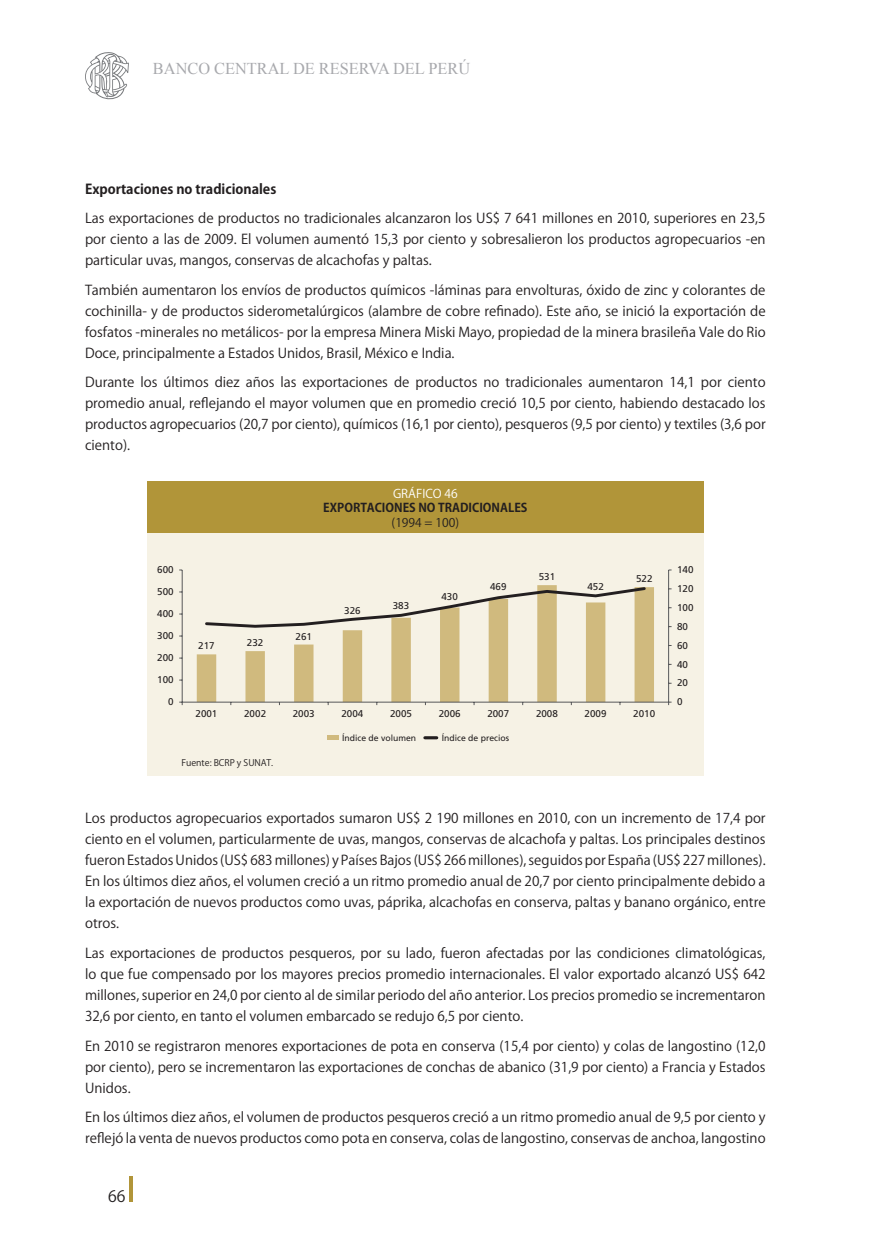
<style>
.page{position:relative;width:872px;height:1255px;background:#fff}
.page>*{position:absolute;margin:0;border:0;box-sizing:border-box;transform-origin:0 0}
.t1{font:16.5px "Times New Roman";color:#a8a9ad}
.t2{font:15.75px "Koz Go Pro";color:#231f20}
.t3{font:13.5px/21px "Koz Go Pro";color:#231f20;text-align:justify}
.t4{font:700 13.5px "Koz Go Pro";color:#231f20}
.t5{font:700 12px "Koz Go Pro";color:#231f20}
.t6{font:12px "Koz Go Pro";color:#231f20}
.t7{font:12px "Koz Go Pro";color:#fff}
.t8{font:9.9px "Frutiger LT Std";color:#231f20}
.t9{font:9px "Koz Go Pro";color:#231f20}
.t10{font:8.7px "Frutiger LT Std";color:#231f20}
</style>
<div class="page">
<hr style="left:130px;top:1175px;width:3px;height:26px;background:#b19539">
<svg style="left:85px;top:52px;width:44px;height:48px"></svg>
<div style="left:147px;top:526px;width:556px;height:249px;background:#f6f2e5"></div>
<div style="left:147px;top:482px;width:556px;height:51px;background:#b19539"></div>
<svg style="left:197px;top:587px;width:457px;height:114px"></svg>
<hr style="left:668px;top:570px;width:1px;height:132px;background:#57585a">
<hr style="left:182px;top:570px;width:1px;height:132px;background:#57585a">
<hr style="left:182px;top:701px;width:486px;height:1px;background:#57585a">
<svg style="left:203px;top:585px;width:444px;height:44px"></svg>
<div style="left:327px;top:735px;width:12px;height:5px;background:#d0ba7e"></div>
<svg style="left:425px;top:736px;width:12px;height:3px"></svg>
<p class="t1" style="left:153px;top:57px;width:319px">BANCO CENTRAL DE RESERVA DEL PERÚ</p>
<p class="t4" style="left:85px;top:180px;width:193px">Exportaciones no tradicionales</p>
<p class="t3" style="left:85px;top:208px;width:682px">Las exportaciones de productos no tradicionales alcanzaron los US$ 7 641 millones en 2010, superiores en 23,5 por ciento a las de 2009. El volumen aumentó 15,3 por ciento y sobresalieron los productos agropecuarios -en particular uvas, mangos, conservas de alcachofas y paltas.</p>
<p class="t3" style="left:85px;top:280px;width:682px">También aumentaron los envíos de productos químicos -láminas para envolturas, óxido de zinc y colorantes de cochinilla- y de productos siderometalúrgicos (alambre de cobre refinado). Este año, se inició la exportación de fosfatos -minerales no metálicos- por la empresa Minera Miski Mayo, propiedad de la minera brasileña Vale do Rio Doce, principalmente a Estados Unidos, Brasil, México e India.</p>
<p class="t3" style="left:85px;top:372px;width:682px">Durante los últimos diez años las exportaciones de productos no tradicionales aumentaron 14,1 por ciento promedio anual, reflejando el mayor volumen que en promedio creció 10,5 por ciento, habiendo destacado los productos agropecuarios (20,7 por ciento), químicos (16,1 por ciento), pesqueros (9,5 por ciento) y textiles (3,6 por ciento).</p>
<p class="t7" style="left:393px;top:485px;width:66px">GRÁFICO 46</p>
<p class="t5" style="left:323px;top:500px;width:206px">EXPORTACIONES NO TRADICIONALES</p>
<p class="t6" style="left:391px;top:514px;width:69px">(1994 = 100)</p>
<p class="t8" style="left:157px;top:564px;width:18px">600</p>
<p class="t8" style="left:157px;top:586px;width:18px">500</p>
<p class="t8" style="left:441px;top:590px;width:18px">430</p>
<p class="t8" style="left:490px;top:581px;width:18px">469</p>
<p class="t8" style="left:539px;top:571px;width:18px">531</p>
<p class="t8" style="left:587px;top:580px;width:18px">452</p>
<p class="t8" style="left:636px;top:573px;width:18px">522</p>
<p class="t8" style="left:677px;top:564px;width:18px">140</p>
<p class="t8" style="left:677px;top:582px;width:18px">120</p>
<p class="t8" style="left:157px;top:608px;width:18px">400</p>
<p class="t8" style="left:344px;top:604px;width:18px">326</p>
<p class="t8" style="left:393px;top:599px;width:18px">383</p>
<p class="t8" style="left:677px;top:601px;width:18px">100</p>
<p class="t8" style="left:677px;top:620px;width:12px">80</p>
<p class="t8" style="left:157px;top:630px;width:18px">300</p>
<p class="t8" style="left:198px;top:640px;width:18px">217</p>
<p class="t8" style="left:247px;top:637px;width:18px">232</p>
<p class="t8" style="left:295px;top:630px;width:18px">261</p>
<p class="t8" style="left:677px;top:639px;width:12px">60</p>
<p class="t8" style="left:157px;top:652px;width:18px">200</p>
<p class="t8" style="left:677px;top:658px;width:12px">40</p>
<p class="t8" style="left:157px;top:674px;width:18px">100</p>
<p class="t8" style="left:677px;top:677px;width:12px">20</p>
<p class="t8" style="left:168px;top:696px;width:7px">0</p>
<p class="t8" style="left:677px;top:696px;width:7px">0</p>
<p class="t8" style="left:195px;top:707px;width:23px">2001</p>
<p class="t8" style="left:244px;top:707px;width:23px">2002</p>
<p class="t8" style="left:293px;top:707px;width:23px">2003</p>
<p class="t8" style="left:341px;top:707px;width:23px">2004</p>
<p class="t8" style="left:390px;top:707px;width:23px">2005</p>
<p class="t8" style="left:439px;top:707px;width:23px">2006</p>
<p class="t8" style="left:487px;top:707px;width:23px">2007</p>
<p class="t8" style="left:536px;top:707px;width:23px">2008</p>
<p class="t8" style="left:584px;top:707px;width:23px">2009</p>
<p class="t8" style="left:633px;top:707px;width:23px">2010</p>
<p class="t10" style="left:342px;top:732px;width:75px">Índice de volumen</p>
<p class="t10" style="left:442px;top:732px;width:69px">Índice de precios</p>
<p class="t9" style="left:181px;top:756px;width:93px">Fuente: BCRP y SUNAT.</p>
<p class="t3" style="left:85px;top:808px;width:682px">Los productos agropecuarios exportados sumaron US$ 2 190 millones en 2010, con un incremento de 17,4 por ciento en el volumen, particularmente de uvas, mangos, conservas de alcachofa y paltas. Los principales destinos fueron Estados Unidos (US$ 683 millones) y Países Bajos (US$ 266 millones), seguidos por España (US$ 227 millones).<br>En los últimos diez años, el volumen creció a un ritmo promedio anual de 20,7 por ciento principalmente debido a la exportación de nuevos productos como uvas, páprika, alcachofas en conserva, paltas y banano orgánico, entre otros.</p>
<p class="t3" style="left:85px;top:942px;width:682px">Las exportaciones de productos pesqueros, por su lado, fueron afectadas por las condiciones climatológicas, lo que fue compensado por los mayores precios promedio internacionales. El valor exportado alcanzó US$ 642 millones, superior en 24,0 por ciento al de similar periodo del año anterior. Los precios promedio se incrementaron 32,6 por ciento, en tanto el volumen embarcado se redujo 6,5 por ciento.</p>
<p class="t3" style="left:85px;top:1035px;width:682px">En 2010 se registraron menores exportaciones de pota en conserva (15,4 por ciento) y colas de langostino (12,0 por ciento), pero se incrementaron las exportaciones de conchas de abanico (31,9 por ciento) a Francia y Estados Unidos.</p>
<p class="t3" style="left:85px;top:1106px;width:682px">En los últimos diez años, el volumen de productos pesqueros creció a un ritmo promedio anual de 9,5 por ciento y reflejó la venta de nuevos productos como pota en conserva, colas de langostino, conservas de anchoa, langostino</p>
<p class="t2" style="left:108px;top:1185px;width:19px">66</p>
</div>
